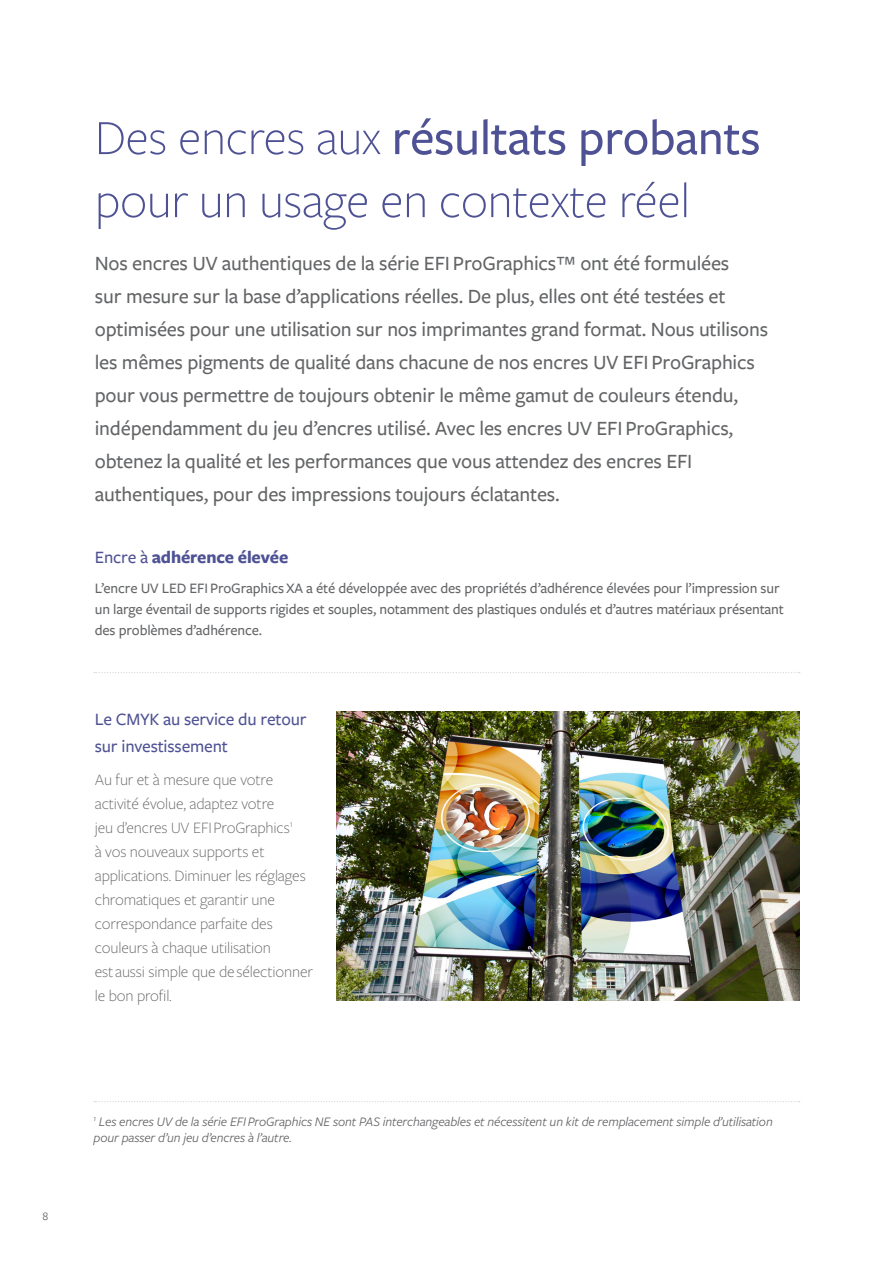
<style>
.page{position:relative;width:893px;height:1263px;background:#fff}
.page>*{position:absolute;margin:0;border:0;box-sizing:border-box;transform-origin:0 0}
.H1_34pt_7670_Purple{font:300 51px/63px "Freight Sans Pro";letter-spacing:-.01em;color:#4e5294}
.Intro_Text_14pt_75{font:500 21px/33px "Freight Sans Pro";letter-spacing:-.01em;color:#636466}
.H3_12pt_7670_Purple{font:500 18px/27px "Freight Sans Pro";letter-spacing:-.01em;color:#4e5294}
.H3_12pt_7670_Purple-2{font:700 18px "Freight Sans Pro";letter-spacing:-.01em;color:#4e5294}
.Body_11pt_75__Black{font:300 16.5px/24px "Freight Sans Pro";letter-spacing:-.01em;color:#636466}
.Bullet_Text_10pt_75{font:500 15px/21px "Freight Sans Pro";letter-spacing:-.01em;color:#636466}
.Descriptor_Text_75{font:italic 13.5px/16.5px "Freight Sans Pro";letter-spacing:-.01em;color:#636466}
.t1{font:12px "Freight Sans Pro";color:#636466}
.s1{font-weight:500}
</style>
<div class="page">
<svg style="left:94px;top:1101px;width:706px;height:1px"></svg>
<svg style="left:94px;top:672px;width:706px;height:1px"></svg>
<img style="left:337px;top:712px;width:462px;height:288px">
<p class="t1" style="left:43px;top:1208px;width:7px">8</p>
<p class="H1_34pt_7670_Purple" style="left:95px;top:104px;width:667px">Des encres aux <span class="s1">résultats probants </span>pour un usage en contexte réel</p>
<p class="Intro_Text_14pt_75" style="left:95px;top:246px;width:675px">Nos encres UV authentiques de la série EFI ProGraphics™ ont été formulées<br>sur mesure sur la base d’applications réelles. De plus, elles ont été testées et optimisées pour une utilisation sur nos imprimantes grand format. Nous utilisons les mêmes pigments de qualité dans chacune de nos encres UV EFI ProGraphics pour vous permettre de toujours obtenir le même gamut de couleurs étendu, indépendamment du jeu d’encres utilisé. Avec les encres UV EFI ProGraphics, obtenez la qualité et les performances que vous attendez des encres EFI authentiques, pour des impressions toujours éclatantes.</p>
<p class="H3_12pt_7670_Purple-2" style="left:95px;top:545px;width:195px"><span class="s1">Encre à</span> adhérence élevée</p>
<p class="Bullet_Text_10pt_75" style="left:95px;top:577px;width:691px">L’encre UV LED EFI ProGraphics XA a été développée avec des propriétés d’adhérence élevées pour l’impression sur un large éventail de supports rigides et souples, notamment des plastiques ondulés et d’autres matériaux présentant des problèmes d’adhérence.</p>
<p class="H3_12pt_7670_Purple" style="left:95px;top:705px;width:213px">Le CMYK au service du retour sur investissement</p>
<p class="Body_11pt_75__Black" style="left:95px;top:767px;width:220px">Au fur et à mesure que votre activité évolue, adaptez votre<br>jeu d’encres UV EFI ProGraphics<sup>1<br></sup>à vos nouveaux supports et applications. Diminuer les réglages chromatiques et garantir une correspondance parfaite des couleurs à chaque utilisation<br>est aussi simple que de sélectionner le bon profil.</p>
<p class="Descriptor_Text_75" style="left:94px;top:1112px;width:681px"><sup>1</sup> Les encres UV de la série EFI ProGraphics NE sont PAS interchangeables et nécessitent un kit de remplacement simple d’utilisation pour passer d’un jeu d’encres à l’autre.</p>
</div>
